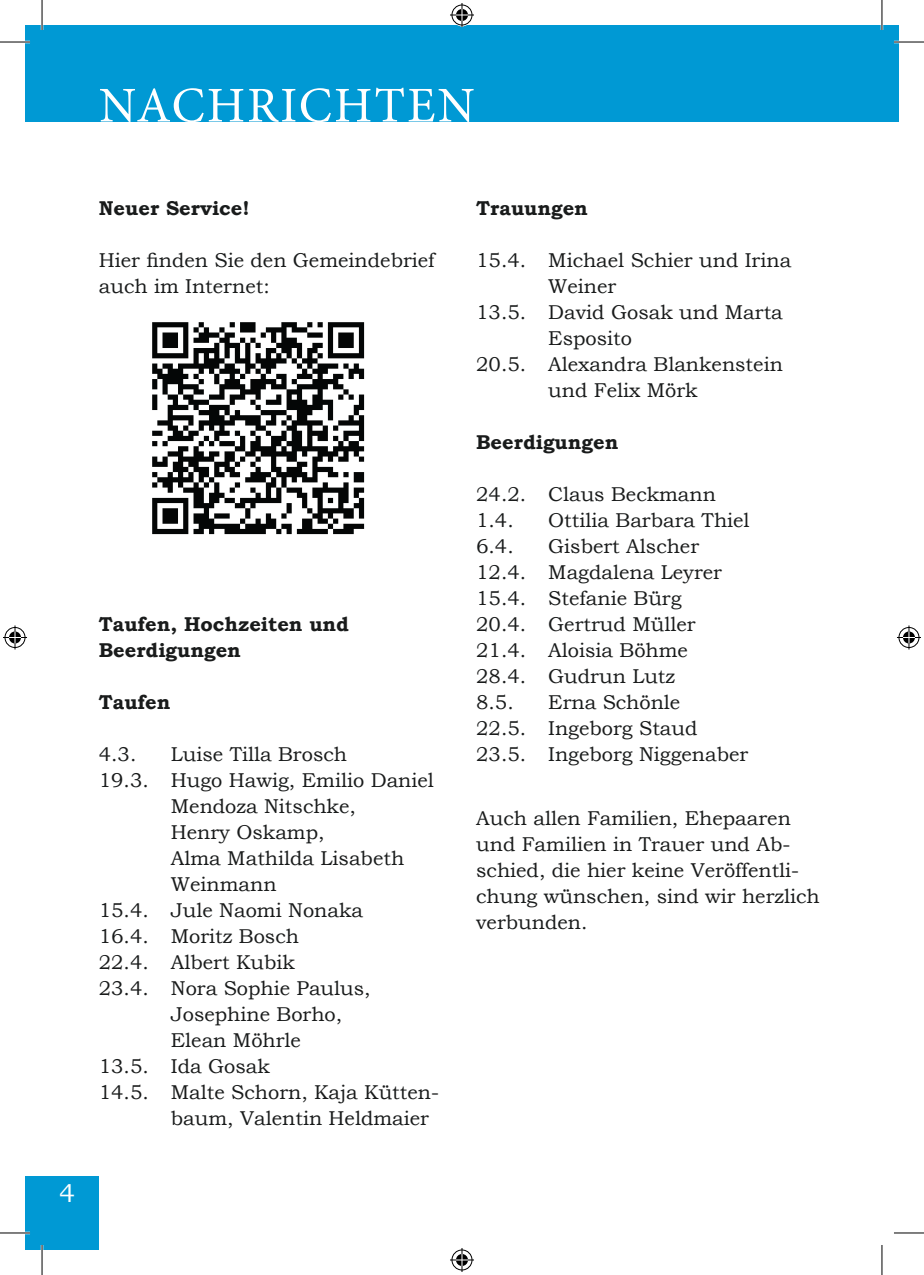
<style>
.page{position:relative;width:924px;height:1275px;background:#fff}
.page>*{position:absolute;margin:0;border:0;box-sizing:border-box;transform-origin:0 0}
.t1{font:50px "Minion Pro";letter-spacing:.04em;color:#fff}
.t2{font:26px "Bookman Old Style";color:#fff}
.t3{font:20px/26px "Bookman Old Style";color:#191b1b}
.t4{font:700 20px/26px "Bookman Old Style";color:#191b1b}
</style>
<div class="page">
<div style="left:25px;top:1176px;width:74px;height:74px;background:#0099d4"></div>
<div style="left:25px;top:25px;width:856px;height:96px;background:#0099d4"></div>
<div style="left:881px;top:25px;width:17px;height:96px;background:#0099d4"></div>
<img style="left:152px;top:322px;width:213px;height:213px">
<hr style="left:0;top:41px;width:30px;height:2px;background:#fff">
<hr style="left:893px;top:41px;width:30px;height:2px;background:#fff">
<hr style="left:0;top:1231px;width:30px;height:3px;background:#fff">
<hr style="left:41px;top:0;width:2px;height:30px;background:#fff">
<hr style="left:41px;top:1245px;width:2px;height:30px;background:#fff">
<hr style="left:880px;top:0;width:2px;height:30px;background:#fff">
<hr style="left:0;top:42px;width:30px;height:1px;background:#000">
<hr style="left:893px;top:42px;width:30px;height:1px;background:#000">
<hr style="left:0;top:1232px;width:30px;height:1px;background:#000">
<hr style="left:893px;top:1232px;width:30px;height:1px;background:#000">
<hr style="left:42px;top:0;width:1px;height:30px;background:#000">
<hr style="left:42px;top:1245px;width:1px;height:30px;background:#000">
<hr style="left:881px;top:0;width:1px;height:30px;background:#000">
<hr style="left:881px;top:1245px;width:1px;height:30px;background:#000">
<svg style="left:450px;top:3px;width:24px;height:24px"></svg>
<svg style="left:450px;top:1248px;width:24px;height:24px"></svg>
<svg style="left:3px;top:625px;width:24px;height:24px"></svg>
<svg style="left:897px;top:625px;width:23px;height:24px"></svg>
<h1 class="t1" style="left:99px;top:72px;width:377px">NACHRICHTEN</h1>
<p class="t4" style="left:99px;top:195px;width:152px">Neuer Service!</p>
<p class="t3" style="left:99px;top:247px;width:337px">Hier finden Sie den Gemeindebrief auch im Internet:</p>
<h2 class="t2" style="left:59px;top:1176px;width:18px">4</h2>
<p class="t4" style="left:99px;top:611px;width:252px">Taufen, Hochzeiten und<br>Beerdigungen</p>
<p class="t4" style="left:99px;top:689px;width:73px">Taufen</p>
<p class="t3" style="left:99px;top:741px;width:39px">4.3.</p>
<p class="t3" style="left:171px;top:741px;width:177px">Luise Tilla Brosch</p>
<p class="t3" style="left:99px;top:767px;width:336px">19.3. Hugo Hawig, Emilio Daniel</p>
<p class="t3" style="left:171px;top:793px;width:186px">Mendoza Nitschke,</p>
<p class="t3" style="left:171px;top:819px;width:155px">Henry Oskamp,</p>
<p class="t3" style="left:171px;top:845px;width:235px">Alma Mathilda Lisabeth</p>
<p class="t3" style="left:171px;top:871px;width:107px">Weinmann</p>
<p class="t3" style="left:99px;top:897px;width:265px">15.4. Jule Naomi Nonaka</p>
<p class="t3" style="left:99px;top:923px;width:201px">16.4. Moritz Bosch</p>
<p class="t3" style="left:99px;top:949px;width:197px">22.4. Albert Kubik</p>
<p class="t3" style="left:99px;top:975px;width:273px">23.4. Nora Sophie Paulus,</p>
<p class="t3" style="left:171px;top:1001px;width:173px">Josephine Borho,</p>
<p class="t3" style="left:171px;top:1027px;width:131px">Elean Möhrle</p>
<p class="t3" style="left:99px;top:1053px;width:172px">13.5. Ida Gosak</p>
<p class="t3" style="left:99px;top:1079px;width:341px">14.5. Malte Schorn, Kaja Kütten-</p>
<p class="t3" style="left:171px;top:1105px;width:259px">baum, Valentin Heldmaier</p>
<p class="t4" style="left:476px;top:195px;width:113px">Trauungen</p>
<p class="t3" style="left:476px;top:247px;width:316px">15.4. Michael Schier und Irina</p>
<p class="t3" style="left:548px;top:273px;width:69px">Weiner</p>
<p class="t3" style="left:476px;top:299px;width:308px">13.5. David Gosak und Marta</p>
<p class="t3" style="left:548px;top:325px;width:85px">Esposito</p>
<p class="t3" style="left:476px;top:351px;width:308px">20.5. Alexandra Blankenstein</p>
<p class="t3" style="left:548px;top:377px;width:151px">und Felix Mörk</p>
<p class="t4" style="left:476px;top:429px;width:143px">Beerdigungen</p>
<p class="t3" style="left:476px;top:481px;width:241px">24.2. Claus Beckmann<br>1.4.</p>
<p class="t3" style="left:548px;top:507px;width:203px">Ottilia Barbara Thiel</p>
<p class="t3" style="left:476px;top:533px;width:247px;text-indent:72px">Gisbert Alscher<br>12.4. Magdalena Leyrer<br>15.4. Stefanie Bürg<br>20.4. Gertrud Müller<br>21.4. Aloisia Böhme<br>28.4. Gudrun Lutz<br>8.5.</p>
<p class="t3" style="left:476px;top:533px;width:39px">6.4.</p>
<p class="t3" style="left:476px;top:689px;width:273px;text-indent:72px">Erna Schönle<br>22.5. Ingeborg Staud<br>23.5. Ingeborg Niggenaber</p>
<p class="t3" style="left:476px;top:805px;width:345px">Auch allen Familien, Ehepaaren und Familien in Trauer und Ab&shy;schied, die hier keine Veröffentli&shy;chung wünschen, sind wir herzlich verbunden.</p>
</div>
